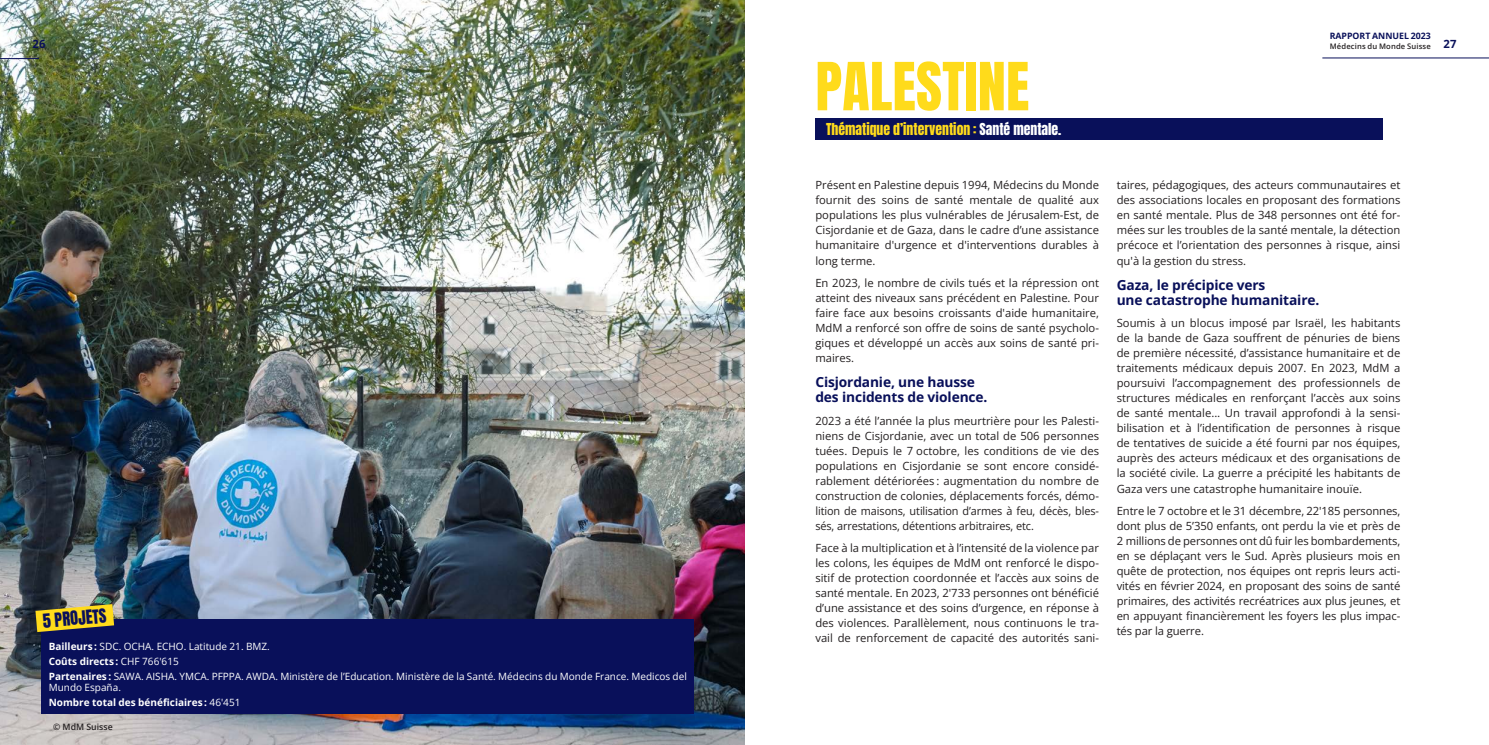
<style>
.page{position:relative;width:1489px;height:745px;background:#fff}
.page>*{position:absolute;margin:0;border:0;box-sizing:border-box;transform-origin:0 0}
.t1{font:56.25px "Anton";letter-spacing:.005em;color:#ffdb1b}
.t2{font:16.25px "Anton";color:#09105a}
.Sous-titre_TX{font:700 13.75px/15px "Open Sans";letter-spacing:-.01em;color:#09105a}
.t3{font:13.75px "Anton";color:#ffdb1b}
.t4{font:11.25px/15px "Open Sans";color:#231f20;text-align:justify}
.t5{font:700 11.25px "Open Sans";color:#09105a}
.t6{font:10px/11.2px "Open Sans";color:#fff}
.t7{font:700 10px "Open Sans";color:#fff}
.t8{font:700 8.75px "Open Sans";color:#09105a}
.t9{font:600 8.75px "Open Sans";color:#231f20}
.t10{font:600 7.62px "Open Sans";letter-spacing:.02em;color:#231f20}
.s1{color:#fff}
.s2{font-weight:700}
.s3{font-weight:400}
</style>
<div class="page">
<img style="left:0;top:0;width:744px;height:744px">
<div style="left:815px;top:119px;width:567px;height:21px;background:#09105a"></div>
<div style="left:42px;top:618px;width:652px;height:94px;background:#09105a"></div>
<svg style="left:35px;top:603px;width:79px;height:28px;background:#ccb22b"></svg>
<hr style="left:1322px;top:58px;width:166px;height:1px;background:#09105a">
<hr style="left:0;top:58px;width:39px;height:1px;background:#09105a">
<p class="t8" style="left:1329px;top:30px;width:102px">RAPPORT ANNUEL 2023</p>
<p class="t5" style="left:33px;top:36px;width:14px">26</p>
<p class="t10" style="left:1329px;top:41px;width:102px">Médecins du Monde Suisse</p>
<p class="t1" style="left:815px;top:58px;width:215px">PALESTINE</p>
<p class="t3" style="left:826px;top:122px;width:236px">Thématique d’intervention : <span class="s1">Santé mentale.</span></p>
<p class="t5" style="left:1443px;top:36px;width:14px">27</p>
<p class="t2" style="left:42px;top:612px;width:65px;rotate:-5deg">5 PROJETS</p>
<p class="t6" style="left:49px;top:640px;width:221px"><span class="s2">Bailleurs :</span> SDC. OCHA. ECHO. Latitude 21. BMZ.</p>
<p class="t7" style="left:49px;top:654px;width:131px">Coûts directs : <span class="s3">CHF 766'615</span></p>
<p class="t6" style="left:49px;top:670px;width:639px"><span class="s2">Partenaires :</span> SAWA. AISHA. YMCA. PFPPA. AWDA. Ministère de l’Education. Ministère de la Santé. Médecins du Monde France. Medicos del<br>Mundo España.</p>
<p class="t7" style="left:49px;top:695px;width:193px">Nombre total des bénéficiaires : <span class="s3">46'451</span></p>
<p class="t9" style="left:53px;top:719px;width:61px">© MdM Suisse</p>
<p class="t4" style="left:815px;top:177px;width:285px">Présent en Palestine depuis 1994, Médecins du Monde fournit des soins de santé mentale de qualité aux populations les plus vulnérables de Jérusalem-Est, de Cisjordanie et de Gaza, dans le cadre d’une assistance humanitaire d'urgence et d'interventions durables à long terme.</p>
<p class="t4" style="left:815px;top:274px;width:285px">En 2023, le nombre de civils tués et la répression ont atteint des niveaux sans précédent en Palestine. Pour faire face aux besoins croissants d'aide humanitaire, MdM a renforcé son offre de soins de santé psycholo&shy;giques et développé un accès aux soins de santé pri&shy;maires.</p>
<p class="Sous-titre_TX" style="left:815px;top:374px;width:173px">Cisjordanie, une hausse des incidents de violence.</p>
<p class="t4" style="left:815px;top:412px;width:285px">2023 a été l’année la plus meurtrière pour les Palesti&shy;niens de Cisjordanie, avec un total de 506 personnes tuées. Depuis le 7 octobre, les conditions de vie des populations en Cisjordanie se sont encore considé&shy;rablement détériorées : augmentation du nombre de construction de colonies, déplacements forcés, démo&shy;lition de maisons, utilisation d’armes à feu, décès, bles&shy;sés, arrestations, détentions arbitraires, etc.</p>
<p class="t4" style="left:815px;top:539px;width:285px">Face à la multiplication et à l’intensité de la violence par les colons, les équipes de MdM ont renforcé le dispo&shy;sitif de protection coordonnée et l’accès aux soins de santé mentale. En 2023, 2'733 personnes ont bénéficié d’une assistance et des soins d’urgence, en réponse à des violences. Parallèlement, nous continuons le tra&shy;vail de renforcement de capacité des autorités sani-</p>
<p class="t4" style="left:1116px;top:177px;width:285px">taires, pédagogiques, des acteurs communautaires et des associations locales en proposant des formations en santé mentale. Plus de 348 personnes ont été for&shy;mées sur les troubles de la santé mentale, la détection précoce et l’orientation des personnes à risque, ainsi qu'à la gestion du stress.</p>
<p class="Sous-titre_TX" style="left:1116px;top:277px;width:204px">Gaza, le précipice vers<br>une catastrophe humanitaire.</p>
<p class="t4" style="left:1116px;top:315px;width:285px">Soumis à un blocus imposé par Israël, les habitants de la bande de Gaza souffrent de pénuries de biens de première nécessité, d’assistance humanitaire et de traitements médicaux depuis 2007. En 2023, MdM a poursuivi l’accompagnement des professionnels de structures médicales en renforçant l’accès aux soins de santé mentale… Un travail approfondi à la sensi&shy;bilisation et à l’identification de personnes à risque de tentatives de suicide a été fourni par nos équipes, auprès des acteurs médicaux et des organisations de la société civile. La guerre a précipité les habitants de Gaza vers une catastrophe humanitaire inouïe.</p>
<p class="t4" style="left:1116px;top:502px;width:285px">Entre le 7 octobre et le 31 décembre, 22'185 personnes, dont plus de 5’350 enfants, ont perdu la vie et près de 2 millions de personnes ont dû fuir les bombardements, en se déplaçant vers le Sud. Après plusieurs mois en quête de protection, nos équipes ont repris leurs acti&shy;vités en février 2024, en proposant des soins de santé primaires, des activités recréatrices aux plus jeunes, et en appuyant financièrement les foyers les plus impac&shy;tés par la guerre.</p>
</div>
